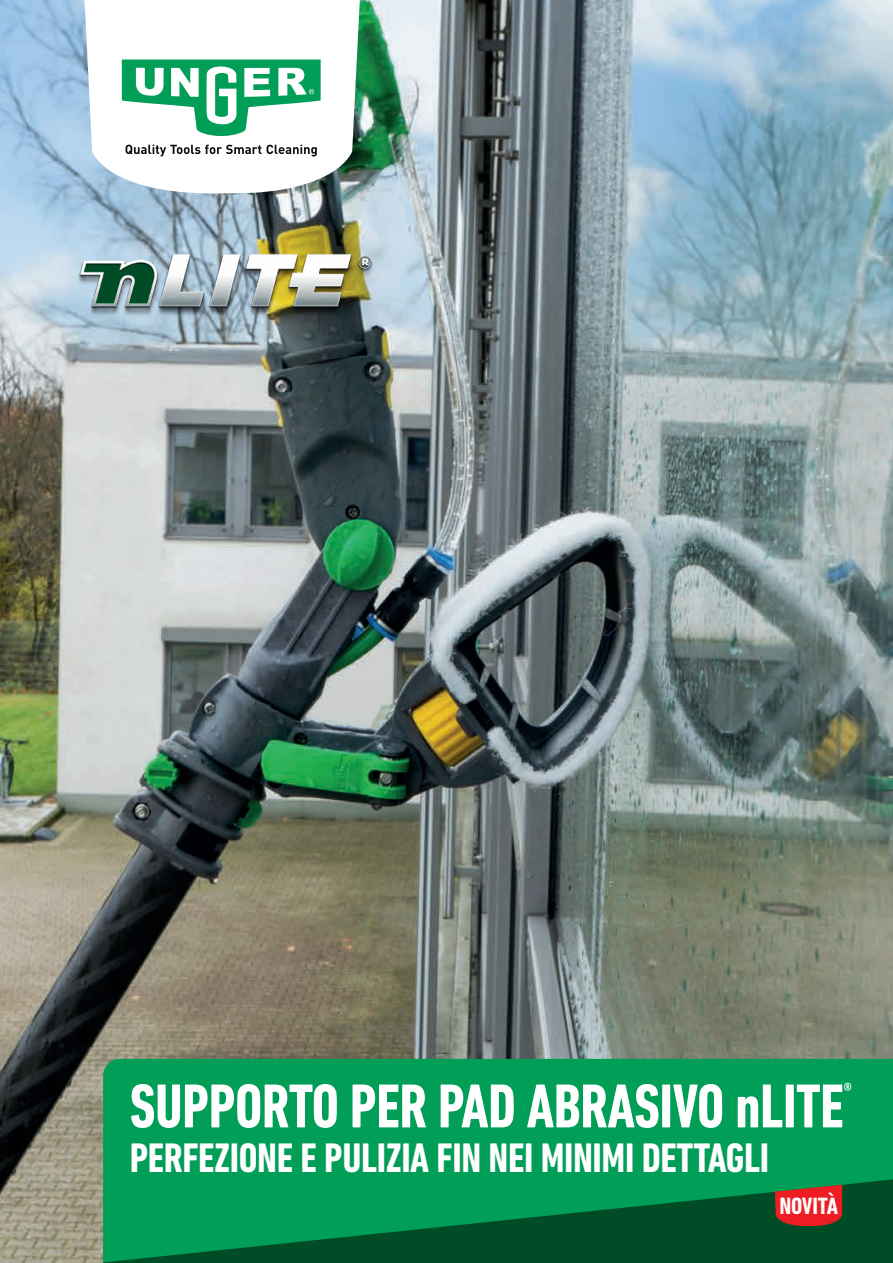
<style>
.page{position:relative;width:893px;height:1263px;background:#fff}
.page>*{position:absolute;margin:0;border:0;box-sizing:border-box;transform-origin:0 0}
.t1{font:700 condensed 63px "DIN Next LT Pro";letter-spacing:-.01em;color:#fff}
.t2{font:700 condensed 42px "DIN Next LT Pro";letter-spacing:-.01em;color:#fff}
.t3{font:700 condensed 24px "DIN Next LT Pro";letter-spacing:-.02em;color:#fff;scale:1.05 1}
.t4{font:700 condensed 21px "DIN Next LT Pro";color:#fff}
</style>
<div class="page">
<img style="left:0;top:0;width:893px;height:1263px">
<div style="left:103px;top:1059px;width:790px;height:116px;background:#009e57"></div>
<svg style="left:103px;top:1175px;width:790px;height:88px;fill:#009e57"></svg>
<svg style="left:84px;top:0;width:276px;height:193px"></svg>
<svg style="left:122px;top:60px;width:199px;height:76px"></svg>
<svg style="left:125px;top:145px;width:192px;height:11px"></svg>
<img style="left:70px;top:217px;width:304px;height:135px">
<svg style="left:775px;top:1185px;width:67px;height:41px"></svg>
<h1 class="t1" style="left:130px;top:1070px;width:716px">SUPPORTO PER PAD ABRASIVO nLITE</h1>
<p class="t4" style="left:843px;top:1078px;width:10px">®</p>
<p class="t2" style="left:130px;top:1134px;width:641px">PERFEZIONE E PULIZIA FIN NEI MINIMI DETTAGLI</p>
<p class="t3" style="left:779px;top:1192px;width:57px">NOVITÀ</p>
</div>
